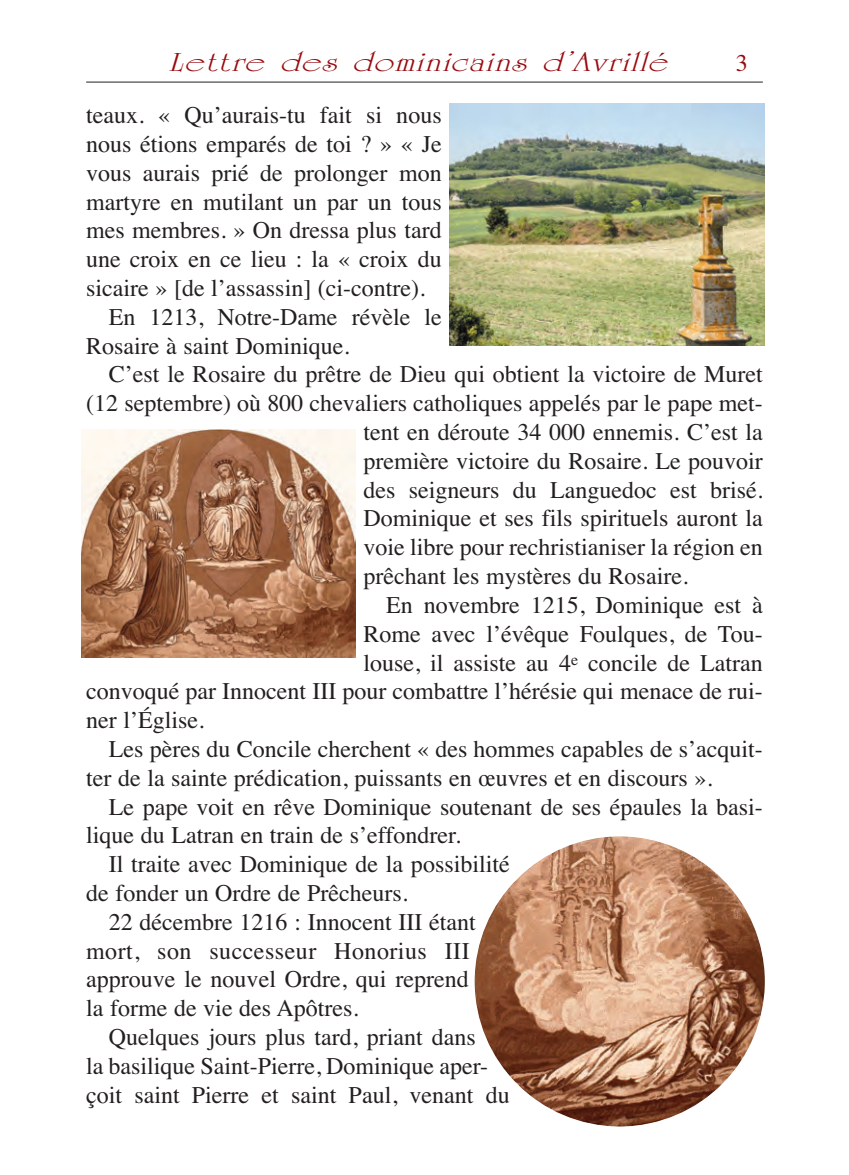
<style>
.page{position:relative;width:849px;height:1175px;background:#fff}
.page>*{position:absolute;margin:0;border:0;box-sizing:border-box;transform-origin:0 0}
.t1{font:italic 28px "University Roman";letter-spacing:.045em;color:#98090e;scale:1.4 1}
.t2{font:24px "Times";color:#231f20}
.t3{font:24px "Times";letter-spacing:.02em;color:#231f20}
.t4{font:24px "Times";color:#98090e}
</style>
<div class="page">
<hr style="left:86px;top:82px;width:676px;height:1px;background:#231f20">
<img style="left:449px;top:103px;width:315px;height:242px">
<img style="left:81px;top:429px;width:274px;height:228px">
<img style="left:474px;top:836px;width:290px;height:290px;border-radius:50%">
<p class="t1" style="left:169px;top:51px;width:362px">Lettre des dominicains d ’Avrillé</p>
<p class="t4" style="left:736px;top:54px;width:13px">3</p>
<p class="t2" style="left:86px;top:106px;width:357px">teaux. « Qu’aurais-tu fait si nous</p>
<p class="t2" style="left:86px;top:135px;width:357px">nous étions emparés de toi ? » « Je</p>
<p class="t2" style="left:86px;top:164px;width:357px">vous aurais prié de prolonger mon</p>
<p class="t2" style="left:86px;top:193px;width:357px">martyre en mutilant un par un tous</p>
<p class="t2" style="left:86px;top:221px;width:357px">mes membres. » On dressa plus tard</p>
<p class="t2" style="left:86px;top:250px;width:357px">une croix en ce lieu : la « croix du</p>
<p class="t2" style="left:86px;top:279px;width:340px">sicaire » [de l’assassin] (ci-contre).</p>
<p class="t2" style="left:109px;top:308px;width:334px">En 1213, Notre-Dame révèle le</p>
<p class="t2" style="left:86px;top:337px;width:265px">Rosaire à saint Dominique.</p>
<p class="t2" style="left:109px;top:365px;width:655px">C’est le Rosaire du prêtre de Dieu qui obtient la victoire de Muret</p>
<p class="t2" style="left:86px;top:394px;width:678px">(12 septembre) où 800 chevaliers catholiques appelés par le pape met-</p>
<p class="t2" style="left:363px;top:423px;width:401px">tent en déroute 34 000 ennemis. C’est la</p>
<p class="t2" style="left:363px;top:452px;width:401px">première victoire du Rosaire. Le pouvoir</p>
<p class="t2" style="left:363px;top:481px;width:401px">des seigneurs du Languedoc est brisé.</p>
<p class="t2" style="left:363px;top:509px;width:401px">Dominique et ses fils spirituels auront la</p>
<p class="t2" style="left:363px;top:538px;width:401px">voie libre pour rechristianiser la région en</p>
<p class="t2" style="left:363px;top:567px;width:326px">prêchant les mystères du Rosaire.</p>
<p class="t2" style="left:386px;top:596px;width:378px">En novembre 1215, Dominique est à</p>
<p class="t2" style="left:363px;top:625px;width:401px">Rome avec l’évêque Foulques, de Tou-</p>
<p class="t2" style="left:363px;top:653px;width:401px">louse, il assiste au 4<sup>e</sup> concile de Latran</p>
<p class="t2" style="left:86px;top:682px;width:678px">convoqué par Innocent III pour combattre l’hérésie qui menace de rui-</p>
<p class="t2" style="left:86px;top:711px;width:119px">ner l’Église.</p>
<p class="t2" style="left:109px;top:740px;width:655px">Les pères du Concile cherchent « des hommes capables de s’acquit-</p>
<p class="t2" style="left:86px;top:769px;width:627px">ter de la sainte prédication, puissants en œuvres et en discours ».</p>
<p class="t2" style="left:109px;top:797px;width:655px">Le pape voit en rêve Dominique soutenant de ses épaules la basi-</p>
<p class="t2" style="left:86px;top:826px;width:376px">lique du Latran en train de s’effondrer.</p>
<p class="t2" style="left:109px;top:855px;width:402px">Il traite avec Dominique de la possibilité</p>
<p class="t2" style="left:86px;top:884px;width:323px">de fonder un Ordre de Prêcheurs.</p>
<p class="t2" style="left:109px;top:913px;width:368px">22 décembre 1216 : Innocent III étant</p>
<p class="t3" style="left:86px;top:941px;width:385px">mort, son successeur Honorius III</p>
<p class="t2" style="left:86px;top:970px;width:384px">approuve le nouvel Ordre, qui reprend</p>
<p class="t2" style="left:86px;top:999px;width:274px">la forme de vie des Apôtres.</p>
<p class="t2" style="left:109px;top:1028px;width:368px">Quelques jours plus tard, priant dans</p>
<p class="t2" style="left:86px;top:1057px;width:403px">la basilique Saint-Pierre, Dominique aper-</p>
<p class="t2" style="left:86px;top:1085px;width:425px">çoit saint Pierre et saint Paul, venant du</p>
</div>
